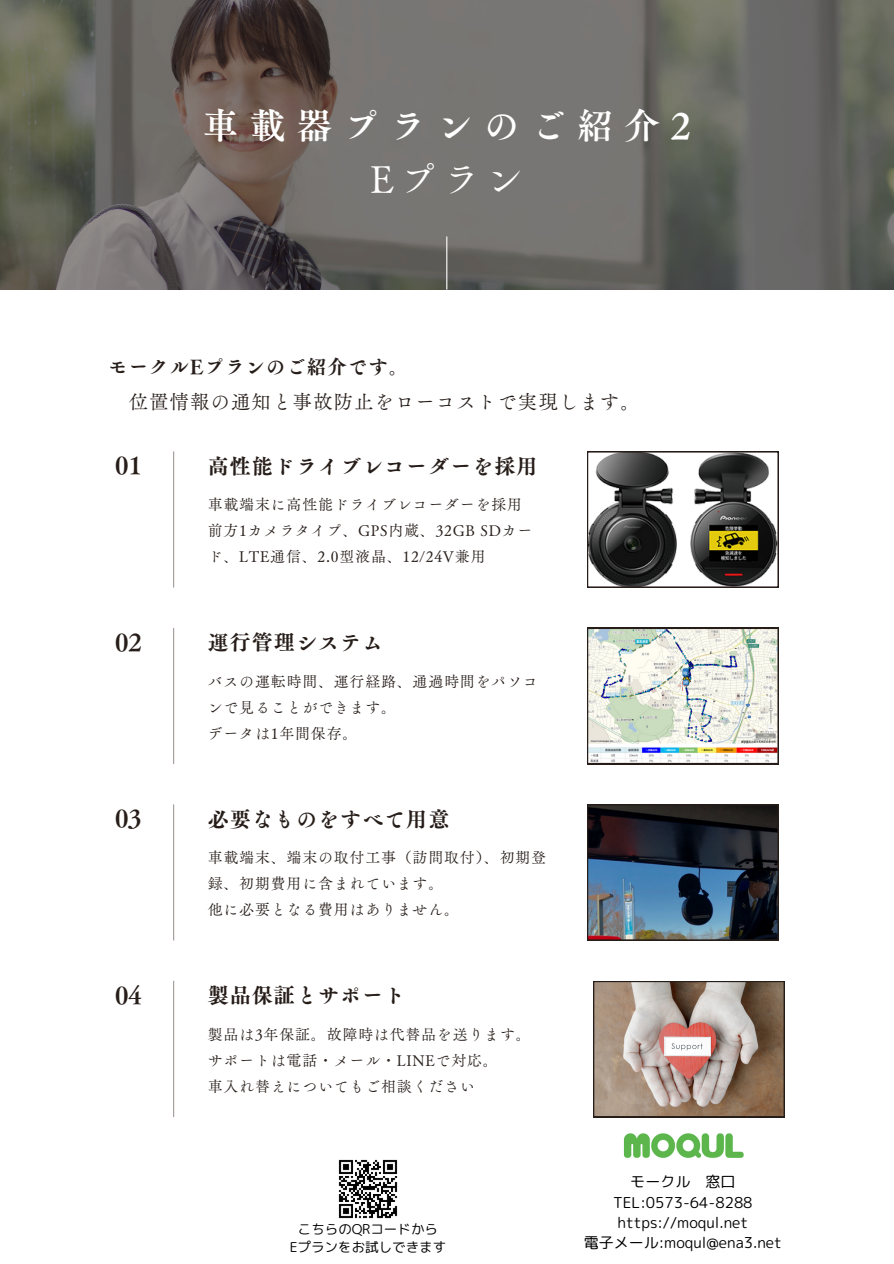
<style>
.page{position:relative;width:894px;height:1264px;background:#fff}
.page>*{position:absolute;margin:0;border:0;box-sizing:border-box;transform-origin:0 0}
.t1{font:37.5px "Canva Tsuku A Old Min Pr 6 N R";color:#fff}
.t2{font:36px "Canva Tsuku A Old Min Pr 6 N B";letter-spacing:.3em;color:#fff}
.t3{font:24px "Canva Tsuku A Old Min Pr 6 N B";color:#261d19}
.t4{font:21px "Tsuku A Old Min Pr 6 N E";letter-spacing:.05em;color:#261d19}
.t5{font:19.5px/34.8px "Canva Tsuku A Old Min Pr 6 N R";letter-spacing:.05em;color:#261d19}
.t6{font:15px/25.8px "Canva Tsuku A Old Min Pr 6 N R";letter-spacing:.05em;color:#261d19}
.t7{font:15px "rounded mplus 1 p regular";color:#000}
.t8{font:13.5px/18px "rounded mplus 1 p regular";color:#000;text-align:center}
.s1{font-family:"Tsuku A Old Min Pr 6 N E"}
</style>
<div class="page">
<img style="left:0;top:0;width:893px;height:289px">
<hr style="left:446px;top:236px;width:1px;height:53px;background:#fff">
<svg style="left:587px;top:451px;width:191px;height:136px"></svg>
<hr style="left:173px;top:451px;width:1px;height:136px;background:#a29a97">
<img style="left:587px;top:628px;width:191px;height:136px">
<hr style="left:173px;top:628px;width:1px;height:136px;background:#a29a97">
<img style="left:587px;top:804px;width:191px;height:136px">
<hr style="left:173px;top:804px;width:1px;height:136px;background:#a29a97">
<svg style="left:593px;top:981px;width:191px;height:136px;background:#a79184"></svg>
<hr style="left:173px;top:980px;width:1px;height:136px;background:#a29a97">
<img style="left:623px;top:1133px;width:121px;height:25px">
<img style="left:338px;top:1159px;width:60px;height:60px">
<h3 class="t2" style="left:202px;top:107px;width:489px">車載器プランのご紹介2</h3>
<p class="t1" style="left:370px;top:160px;width:154px">Eプラン</p>
<h4 class="t5" style="left:129px;top:349px;width:512px;text-indent:-20px"><span class="s1">モークルEプランのご紹介です。<br></span>位置情報の通知と事故防止をローコストで実現します。</h4>
<h4 class="t3" style="left:115px;top:453px;width:28px">01</h4>
<p class="t4" style="left:208px;top:455px;width:328px">高性能ドライブレコーダーを採用</p>
<h5 class="t6" style="left:208px;top:491px;width:326px">車載端末に高性能ドライブレコーダーを採用前方1カメラタイプ、GPS内蔵、32GB SDカード、LTE通信、2.0型液晶、12/24V兼用</h5>
<h4 class="t3" style="left:115px;top:629px;width:28px">02</h4>
<p class="t4" style="left:208px;top:631px;width:177px">運行管理システム</p>
<p class="t6" style="left:208px;top:668px;width:331px">バスの運転時間、運行経路、通過時間をパソコンで見ることができます。</p>
<p class="t6" style="left:208px;top:720px;width:151px">データは1年間保存。</p>
<h4 class="t3" style="left:115px;top:806px;width:28px">03</h4>
<p class="t4" style="left:208px;top:808px;width:243px">必要なものをすべて用意</p>
<p class="t6" style="left:208px;top:844px;width:340px">車載端末、端末の取付工事（訪問取付）、初期登録、初期費用に含まれています。</p>
<p class="t6" style="left:208px;top:896px;width:253px">他に必要となる費用はありません。</p>
<h5 class="t3" style="left:115px;top:982px;width:28px">04</h5>
<p class="t4" style="left:208px;top:984px;width:199px">製品保証とサポート</p>
<h5 class="t6" style="left:208px;top:1021px;width:324px">製品は3年保証。故障時は代替品を送ります。サポートは電話・メール・LINEで対応。<br>車入れ替えについてもご相談ください</h5>
<p class="t8" style="left:289px;top:1219px;width:158px">こちらのQRコードから<br>Eプランをお試しできます</p>
<p class="t7" style="left:630px;top:1171px;width:106px">モークル 窓口</p>
<p class="t7" style="left:613px;top:1191px;width:141px">TEL:0573-64-8288</p>
<p class="t7" style="left:617px;top:1211px;width:132px">https://moqul.net</p>
<p class="t7" style="left:583px;top:1231px;width:199px">電子メール:moqul@ena3.net</p>
</div>
